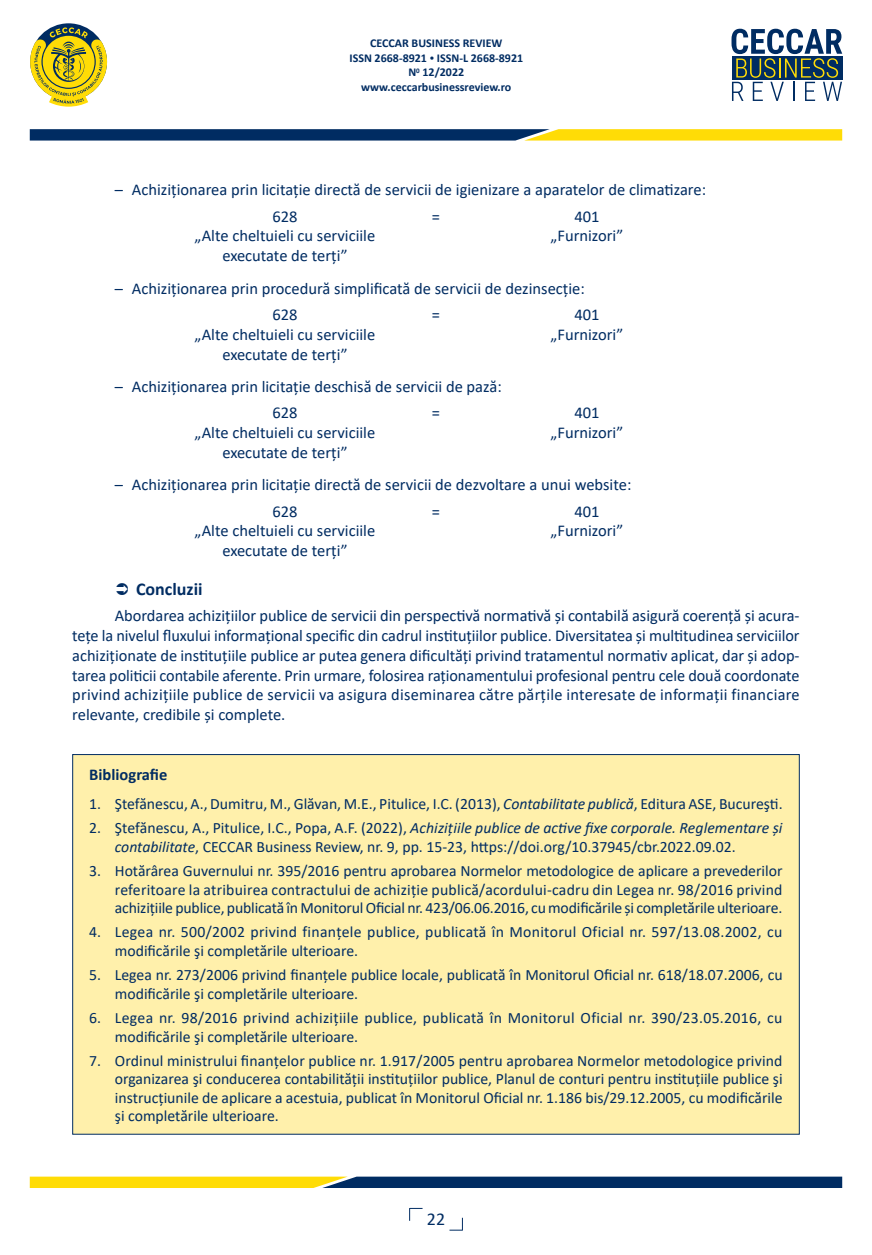
<style>
.page{position:relative;width:872px;height:1255px;background:#fff}
.page>*{position:absolute;margin:0;border:0;box-sizing:border-box;transform-origin:0 0}
.t1{font:700 18px "Calibri";color:#002c62}
.t2{font:18px "Calibri";color:#002c62}
.t3{font:16.5px/19.8px "Calibri";color:#002c62}
.t4{font:700 16.5px "Calibri";color:#002c62}
.t5{font:15.75px/18.6px "Calibri";color:#002c62}
.t6{font:15.75px/18.6px "Calibri";letter-spacing:.02em;color:#002c62}
.t7{font:700 12px/14.4px "Calibri";color:#002c62;text-align:center}
.s1{font-size:9px}
.s2{font-style:italic}
</style>
<div class="page">
<svg style="left:409px;top:1207px;width:13px;height:13px"></svg>
<svg style="left:30px;top:27px;width:77px;height:80px"></svg>
<svg style="left:731px;top:29px;width:111px;height:72px"></svg>
<svg style="left:30px;top:129px;width:812px;height:11px;background:#637144"></svg>
<svg style="left:30px;top:1176px;width:812px;height:11px;background:#6a774c"></svg>
<svg style="left:449px;top:1217px;width:14px;height:13px"></svg>
<div style="left:72px;top:754px;width:727px;height:380px;background:#fff0ab;border:1px solid #002c62"></div>
<p class="t7" style="left:349px;top:36px;width:175px">CECCAR BUSINESS REVIEW<br>ISSN 2668-8921 <span class="s1">•</span> ISSN-L 2668-8921<br>N<sup>0</sup> 12/2022 www.ceccarbusinessreview.ro</p>
<p class="t3" style="left:272px;top:176px;width:435px;line-height:26.2px;text-indent:-158px">– Achiziționarea prin licitație directă de servicii de igienizare a aparatelor de climatizare:<br>628</p>
<p class="t3" style="left:432px;top:206px;width:10px">=</p>
<p class="t3" style="left:574px;top:206px;width:27px">401</p>
<p class="t3" style="left:195px;top:225px;width:182px">„Alte cheltuieli cu serviciile</p>
<p class="t3" style="left:550px;top:225px;width:74px">„Furnizori”</p>
<p class="t3" style="left:222px;top:245px;width:127px">executate de terți”</p>
<p class="t3" style="left:272px;top:275px;width:314px;line-height:26.2px;text-indent:-158px">– Achiziționarea prin procedură simplificată de servicii de dezinsecție:<br>628</p>
<p class="t3" style="left:432px;top:304px;width:10px">=</p>
<p class="t3" style="left:574px;top:304px;width:27px">401</p>
<p class="t3" style="left:195px;top:324px;width:182px">„Alte cheltuieli cu serviciile</p>
<p class="t3" style="left:550px;top:324px;width:74px">„Furnizori”</p>
<p class="t3" style="left:222px;top:344px;width:127px">executate de terți”</p>
<p class="t3" style="left:272px;top:373px;width:231px;line-height:26.2px;text-indent:-158px">– Achiziționarea prin licitație deschisă de servicii de pază:<br>628</p>
<p class="t3" style="left:432px;top:402px;width:10px">=</p>
<p class="t3" style="left:574px;top:402px;width:27px">401</p>
<p class="t3" style="left:195px;top:422px;width:182px">„Alte cheltuieli cu serviciile</p>
<p class="t3" style="left:550px;top:422px;width:74px">„Furnizori”</p>
<p class="t3" style="left:222px;top:442px;width:127px">executate de terți”</p>
<p class="t3" style="left:272px;top:471px;width:360px;line-height:26.2px;text-indent:-158px">– Achiziționarea prin licitație directă de servicii de dezvoltare a unui website:<br>628</p>
<p class="t3" style="left:432px;top:501px;width:10px">=</p>
<p class="t3" style="left:574px;top:501px;width:27px">401</p>
<p class="t3" style="left:195px;top:520px;width:182px">„Alte cheltuieli cu serviciile</p>
<p class="t3" style="left:550px;top:520px;width:74px">„Furnizori”</p>
<p class="t3" style="left:222px;top:540px;width:127px">executate de terți”</p>
<p class="t1" style="left:136px;top:576px;width:68px">Concluzii</p>
<p class="t3" style="left:72px;top:605px;width:729px;text-align:justify;text-indent:43px">Abordarea achizițiilor publice de servicii din perspectivă normativă și contabilă asigură coerență și acura&shy;tețe la nivelul fluxului informațional specific din cadrul instituțiilor publice. Diversitatea și multitudinea serviciilor achiziționate de instituțiile publice ar putea genera dificultăți privind tratamentul normativ aplicat, dar și adop&shy;tarea politicii contabile aferente. Prin urmare, folosirea raționamentului profesional pentru cele două coordonate privind achizițiile publice de servicii va asigura diseminarea către părțile interesate de informații financiare relevante, credibile și complete.</p>
<p class="t4" style="left:89px;top:762px;width:79px">Bibliografie</p>
<p class="t5" style="left:89px;top:794px;width:695px">1. Ştefănescu, A., Dumitru, M., Glăvan, M.E., Pitulice, I.C. (2013), <span class="s2">Contabilitate publică</span>, Editura ASE, Bucureşti.</p>
<p class="t5" style="left:115px;top:818px;width:669px;text-indent:-26px">2. Ştefănescu, A., Pitulice, I.C., Popa, A.F. (2022), <span class="s2">Achizițiile publice de active fixe corporale. Reglementare și contabilitate</span>, CECCAR Business Review, nr. 9, pp. 15-23, https://doi.org/10.37945/cbr.2022.09.02.</p>
<p class="t5" style="left:115px;top:861px;width:669px;text-align:justify;text-indent:-26px">3. Hotărârea Guvernului nr. 395/2016 pentru aprobarea Normelor metodologice de aplicare a prevederilor referitoare la atribuirea contractului de achiziție publică/acordului-cadru din Legea nr. 98/2016 privind achizițiile publice, publicată în Monitorul Oficial nr. 423/06.06.2016, cu modificările și completările ulterioare.</p>
<p class="t6" style="left:115px;top:922px;width:669px;text-indent:-26px">4. Legea nr. 500/2002 privind finanțele publice, publicată în Monitorul Oficial nr. 597/13.08.2002, cu modificările şi completările ulterioare.</p>
<p class="t5" style="left:115px;top:965px;width:669px;text-indent:-26px">5. Legea nr. 273/2006 privind finanțele publice locale, publicată în Monitorul Oficial nr. 618/18.07.2006, cu modificările şi completările ulterioare.</p>
<p class="t6" style="left:115px;top:1007px;width:669px;text-indent:-26px">6. Legea nr. 98/2016 privind achizițiile publice, publicată în Monitorul Oficial nr. 390/23.05.2016, cu modificările şi completările ulterioare.</p>
<p class="t5" style="left:115px;top:1050px;width:669px;text-align:justify;text-indent:-26px">7. Ordinul ministrului finanțelor publice nr. 1.917/2005 pentru aprobarea Normelor metodologice privind organizarea şi conducerea contabilității instituțiilor publice, Planul de conturi pentru instituțiile publice şi instrucțiunile de aplicare a acestuia, publicat în Monitorul Oficial nr. 1.186 bis/29.12.2005, cu modificările şi completările ulterioare.</p>
<p class="t2" style="left:427px;top:1206px;width:20px">22</p>
</div>
